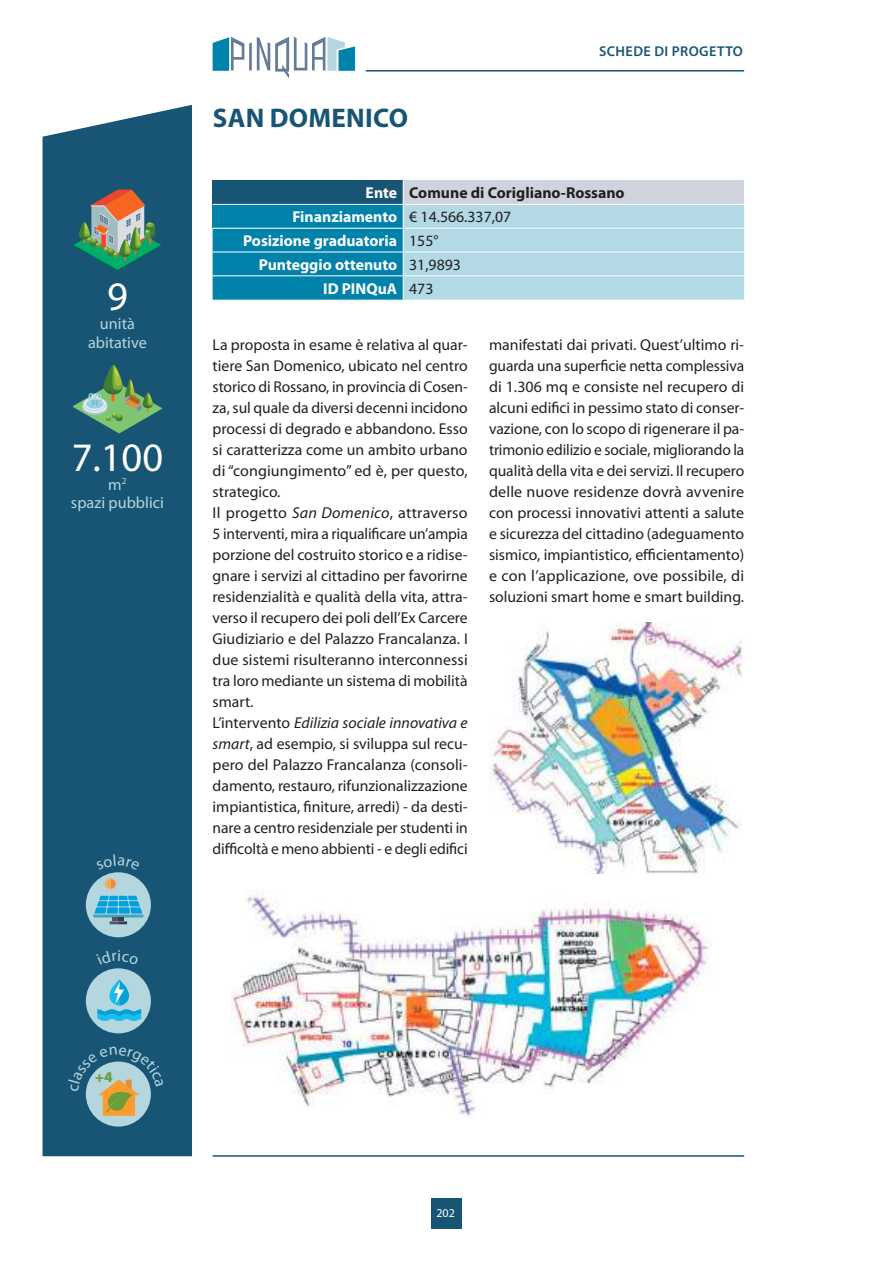
<style>
.page{position:relative;width:893px;height:1263px;background:#fff}
.page>*{position:absolute;margin:0;border:0;box-sizing:border-box;transform-origin:0 0}
.t1{font:40.5px "Myriad Pro";color:#fff}
.t2{font:700 27px "Myriad Pro";letter-spacing:.01em;color:#185574}
.t3{font:16.2px/18.9px "Myriad Pro";color:#b3d6df;text-align:center}
.t4{font:15.75px/21px "Myriad Pro";color:#241f1f}
.t5{font:700 15.75px "Myriad Pro";color:#fff}
.t6{font:700 15.75px "Myriad Pro";color:#241f1f}
.t7{font:900 14.85px "Myriad Pro";color:#6c9c3b}
.t8{font:600 14.25px "Myriad Pro";letter-spacing:.03em;color:#185574}
.t9{font:12px "Myriad Pro";color:#fff}
.s1{color:#fff}
.s2{font-weight:700;color:#fff}
.s3{font-weight:400;color:#241f1f}
.s4{font-style:italic}
</style>
<div class="page">
<div style="left:431px;top:1198px;width:30px;height:30px;background:#185574"></div>
<hr style="left:366px;top:70px;width:378px;height:2px;background:#185574">
<hr style="left:213px;top:1155px;width:531px;height:2px;background:#185574">
<svg style="left:213px;top:37px;width:142px;height:41px"></svg>
<div style="left:43px;top:105px;width:149px;height:1051px;background:#185574"></div>
<div style="left:86px;top:1061px;width:65px;height:65px;background:#b3d6df;border-radius:50%"></div>
<div style="left:86px;top:872px;width:65px;height:65px;background:#b3d6df;border-radius:50%"></div>
<svg style="left:93px;top:877px;width:51px;height:47px"></svg>
<div style="left:86px;top:968px;width:65px;height:65px;background:#b3d6df;border-radius:50%"></div>
<svg style="left:97px;top:980px;width:44px;height:41px"></svg>
<svg style="left:73px;top:365px;width:89px;height:68px;background:#488072"></svg>
<svg style="left:74px;top:190px;width:87px;height:81px;background:#5f7f72"></svg>
<svg style="left:213px;top:181px;width:531px;height:119px;background:#7cb8cd"></svg>
<img style="left:232px;top:891px;width:479px;height:226px">
<img style="left:489px;top:622px;width:254px;height:251px">
<svg style="left:68px;top:1047px;width:96px;height:69px"></svg>
<svg style="left:96px;top:854px;width:44px;height:17px"></svg>
<svg style="left:96px;top:950px;width:43px;height:15px"></svg>
<h1 class="t1" style="left:107px;top:271px;width:22px">9</h1>
<p class="t3" style="left:88px;top:314px;width:60px">unità abitative</p>
<h1 class="t1" style="left:72px;top:432px;width:93px">7.100</h1>
<p class="t3" style="left:71px;top:474px;width:94px">m<sup>2<br></sup>spazi pubblici</p>
<h2 class="t2" style="left:213px;top:100px;width:197px">SAN DOMENICO</h2>
<p class="t8" style="left:599px;top:42px;width:145px">SCHEDE DI PROGETTO</p>
<p class="t6" style="left:366px;top:183px;width:261px"><span class="s1">Ente</span> Comune di Corigliano-Rossano</p>
<p class="t4" style="left:292px;top:206px;width:220px"><span class="s2">Finanziamento</span> € 14.566.337,07</p>
<p class="t5" style="left:243px;top:230px;width:197px">Posizione graduatoria <span class="s3">155°</span></p>
<p class="t5" style="left:259px;top:254px;width:204px">Punteggio ottenuto <span class="s3">31,9893</span></p>
<p class="t5" style="left:323px;top:278px;width:112px">ID PINQuA <span class="s3">473</span></p>
<p class="t4" style="left:213px;top:334px;width:257px">La proposta in esame è relativa al quar&shy;tiere San Domenico, ubicato nel centro storico di Rossano, in provincia di Cosen&shy;za, sul quale da diversi decenni incidono processi di degrado e abbandono. Esso si caratterizza come un ambito urbano di “congiungimento” ed è, per questo, strategico.<br>Il progetto <span class="s4">San Domenico</span>, attraverso 5 interventi, mira a riqualificare un’ampia porzione del costruito storico e a ridise&shy;gnare i servizi al cittadino per favorirne residenzialità e qualità della vita, attra&shy;verso il recupero dei poli dell’Ex Carcere Giudiziario e del Palazzo Francalanza. I due sistemi risulteranno interconnessi tra loro mediante un sistema di mobilità smart.<br>L’intervento <span class="s4">Edilizia sociale innovativa e smart</span>, ad esempio, si sviluppa sul recu&shy;pero del Palazzo Francalanza (consoli&shy;damento, restauro, rifunzionalizzazione impiantistica, finiture, arredi) - da desti&shy;nare a centro residenziale per studenti in difficoltà e meno abbienti - e degli edifici</p>
<p class="t4" style="left:489px;top:334px;width:257px;text-align:justify">manifestati dai privati. Quest’ultimo ri&shy;guarda una superficie netta complessiva di 1.306 mq e consiste nel recupero di alcuni edifici in pessimo stato di conser&shy;vazione, con lo scopo di rigenerare il pa&shy;trimonio edilizio e sociale, migliorando la qualità della vita e dei servizi. Il recupero delle nuove residenze dovrà avvenire con processi innovativi attenti a salute e sicurezza del cittadino (adeguamento sismico, impiantistico, efficientamento) e con l’applicazione, ove possibile, di soluzioni smart home e smart building.</p>
<p class="t7" style="left:95px;top:1067px;width:19px">+4</p>
<p class="t9" style="left:436px;top:1205px;width:20px">202</p>
</div>
